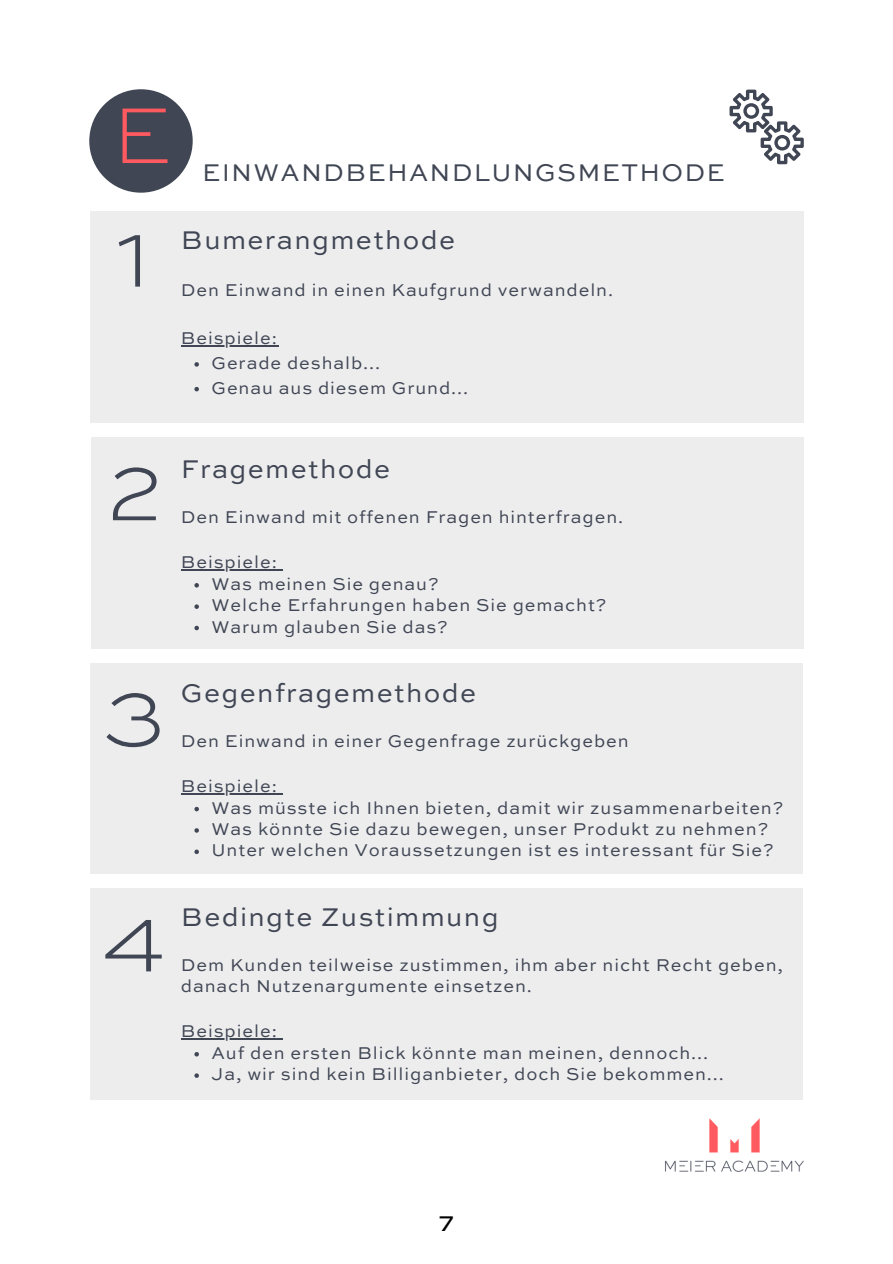
<style>
.page{position:relative;width:893px;height:1264px;background:#fff}
.page>*{position:absolute;margin:0;border:0;box-sizing:border-box;transform-origin:0 0}
.t1{font:300 expanded 95.85px "Sweet Sans Pro";color:#404654}
.t2{font:300 expanded 83.4px "Sweet Sans Pro";color:#ff5a5f}
.t3{font:27px "Sweet Sans Pro";letter-spacing:.05em;color:#404654}
.t4{font:26.4px "Sweet Sans Pro";color:#000}
.t5{font:25.5px "Sweet Sans Pro";letter-spacing:.05em;color:#404654}
.t6{font:18px/21.3px "Sweet Sans Pro";letter-spacing:.05em;color:#404654}
</style>
<div class="page">
<div style="left:89px;top:89px;width:104px;height:104px;background:#404654;border-radius:50%"></div>
<div style="left:90px;top:211px;width:713px;height:211px;background:#ededee"></div>
<div style="left:91px;top:437px;width:712px;height:211px;background:#ededee"></div>
<svg style="left:194px;top:362px;width:5px;height:4px"></svg>
<svg style="left:194px;top:387px;width:5px;height:4px"></svg>
<hr style="left:181px;top:345px;width:97px;height:1px;background:#404654">
<svg style="left:194px;top:583px;width:5px;height:4px"></svg>
<svg style="left:194px;top:604px;width:5px;height:5px"></svg>
<svg style="left:194px;top:625px;width:5px;height:5px"></svg>
<hr style="left:181px;top:569px;width:97px;height:1px;background:#404654">
<div style="left:90px;top:662px;width:712px;height:211px;background:#ededee"></div>
<svg style="left:194px;top:806px;width:5px;height:5px"></svg>
<svg style="left:194px;top:828px;width:5px;height:4px"></svg>
<svg style="left:194px;top:849px;width:5px;height:5px"></svg>
<hr style="left:181px;top:793px;width:97px;height:1px;background:#404654">
<div style="left:90px;top:888px;width:712px;height:211px;background:#ededee"></div>
<svg style="left:194px;top:1052px;width:5px;height:4px"></svg>
<svg style="left:194px;top:1073px;width:5px;height:4px"></svg>
<hr style="left:181px;top:1038px;width:97px;height:1px;background:#404654">
<svg style="left:729px;top:90px;width:74px;height:74px"></svg>
<img style="left:665px;top:1118px;width:139px;height:54px">
<h2 class="t2" style="left:111px;top:99px;width:62px">E</h2>
<h3 class="t5" style="left:202px;top:162px;width:524px">EINWANDBEHANDLUNGSMETHODE</h3>
<h1 class="t1" style="left:117px;top:213px;width:37px">1</h1>
<h3 class="t3" style="left:181px;top:228px;width:276px">Bumerangmethode</h3>
<p class="t6" style="left:181px;top:280px;width:433px">Den Einwand in einen Kaufgrund verwandeln.</p>
<p class="t6" style="left:181px;top:328px;width:98px">Beispiele:</p>
<p class="t6" style="left:211px;top:351px;width:258px;line-height:24.8px">Gerade deshalb...<br>Genau aus diesem Grund...</p>
<h1 class="t1" style="left:107px;top:446px;width:58px">2</h1>
<h1 class="t1" style="left:102px;top:672px;width:66px">3</h1>
<h1 class="t1" style="left:102px;top:897px;width:65px">4</h1>
<h3 class="t3" style="left:181px;top:457px;width:211px">Fragemethode</h3>
<p class="t6" style="left:181px;top:508px;width:444px">Den Einwand mit offenen Fragen hinterfragen.</p>
<p class="t6" style="left:181px;top:553px;width:98px">Beispiele:</p>
<p class="t6" style="left:211px;top:574px;width:396px">Was meinen Sie genau?<br>Welche Erfahrungen haben Sie gemacht?<br>Warum glauben Sie das?</p>
<h3 class="t3" style="left:181px;top:681px;width:296px">Gegenfragemethode</h3>
<p class="t6" style="left:181px;top:731px;width:449px">Den Einwand in einer Gegenfrage zurückgeben</p>
<p class="t6" style="left:181px;top:776px;width:98px">Beispiele:</p>
<p class="t6" style="left:211px;top:798px;width:573px">Was müsste ich Ihnen bieten, damit wir zusammenarbeiten?<br>Was könnte Sie dazu bewegen, unser Produkt zu nehmen?<br>Unter welchen Voraussetzungen ist es interessant für Sie?</p>
<h3 class="t3" style="left:181px;top:905px;width:319px">Bedingte Zustimmung</h3>
<p class="t6" style="left:181px;top:955px;width:603px">Dem Kunden teilweise zustimmen, ihm aber nicht Recht geben, danach Nutzenargumente einsetzen.</p>
<p class="t6" style="left:181px;top:1021px;width:98px">Beispiele:</p>
<p class="t6" style="left:211px;top:1043px;width:514px">Auf den ersten Blick könnte man meinen, dennoch...<br>Ja, wir sind kein Billiganbieter, doch Sie bekommen...</p>
<h3 class="t4" style="left:438px;top:1210px;width:17px">7</h3>
</div>
